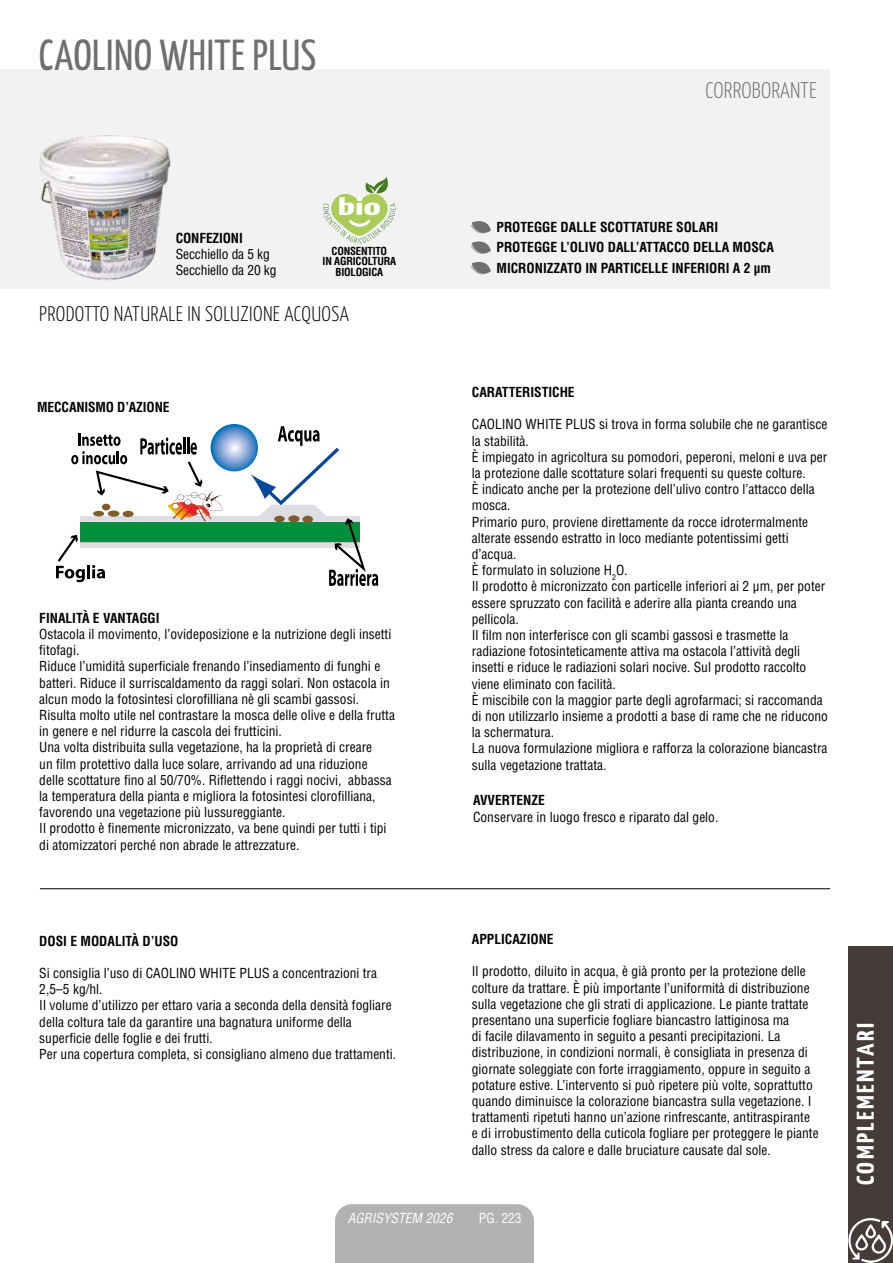
<style>
.page{position:relative;width:893px;height:1263px;background:#fff}
.page>*{position:absolute;margin:0;border:0;box-sizing:border-box;transform-origin:0 0}
.t1{font:43.2px "Yanone Kaffeesatz";letter-spacing:.01em;color:#706f6f}
.t2{font:700 24px "Yanone Kaffeesatz";letter-spacing:.08em;color:#fff;scale:1.2 1}
.t3{font:300 22.5px "Yanone Kaffeesatz";letter-spacing:.01em;color:#706f6f}
.t4{font:300 21px "Yanone Kaffeesatz";letter-spacing:.02em;color:#000}
.t5{font:condensed 13.5px/16.2px "Helvetica LT Std";color:#000}
.t6{font:700 condensed 13.5px/20.4px "Helvetica LT Std";color:#000}
.t7{font:italic condensed 13.5px "Helvetica LT Std";color:#fff}
.t8{font:condensed 13.5px "Helvetica LT Std";color:#fff}
.t9{font:700 condensed 10.8px/10.8px "Helvetica LT Std";letter-spacing:-.02em;color:#000;text-align:center}
</style>
<div class="page">
<div style="left:335px;top:1204px;width:199px;height:59px;background:#b3b2b2"></div>
<div style="left:848px;top:946px;width:45px;height:317px;background:#453b39"></div>
<div style="left:0;top:70px;width:829px;height:219px;background:#f2f2f2"></div>
<svg style="left:848px;top:1218px;width:45px;height:45px"></svg>
<img style="left:39px;top:135px;width:132px;height:145px">
<svg style="left:56px;top:426px;width:322px;height:160px"></svg>
<svg style="left:211px;top:424px;width:47px;height:47px;background:#689cd1"></svg>
<svg style="left:323px;top:177px;width:73px;height:67px"></svg>
<hr style="left:40px;top:888px;width:790px;height:1px;background:#000">
<svg style="left:470px;top:221px;width:21px;height:54px"></svg>
<h1 class="t1" style="left:39px;top:24px;width:279px">CAOLINO WHITE PLUS</h1>
<h3 class="t3" style="left:705px;top:74px;width:113px">CORROBORANTE</h3>
<p class="t6" style="left:176px;top:228px;width:69px">CONFEZIONI</p>
<p class="t5" style="left:176px;top:246px;width:102px">Secchiello da 5 kg<br>Secchiello da 20 kg</p>
<p class="t9" style="left:323px;top:245px;width:75px">CONSENTITO<br>IN AGRICOLTURA<br>BIOLOGICA</p>
<h3 class="t4" style="left:39px;top:299px;width:311px">PRODOTTO NATURALE IN SOLUZIONE ACQUOSA</h3>
<p class="t6" style="left:37px;top:397px;width:134px">MECCANISMO D’AZIONE</p>
<p class="t6" style="left:39px;top:608px;width:122px">FINALITÀ E VANTAGGI</p>
<p class="t5" style="left:39px;top:626px;width:357px">Ostacola il movimento, l’ovideposizione e la nutrizione degli insetti fitofagi.<br>Riduce l’umidità superficiale frenando l’insediamento di funghi e batteri. Riduce il surriscaldamento da raggi solari. Non ostacola in alcun modo la fotosintesi clorofilliana nè gli scambi gassosi.<br>Risulta molto utile nel contrastare la mosca delle olive e della frutta in genere e nel ridurre la cascola dei frutticini.<br>Una volta distribuita sulla vegetazione, ha la proprietà di creare<br>un film protettivo dalla luce solare, arrivando ad una riduzione delle scottature fino al 50/70%. Riflettendo i raggi nocivi, abbassa la temperatura della pianta e migliora la fotosintesi clorofilliana, favorendo una vegetazione più lussureggiante.<br>Il prodotto è finemente micronizzato, va bene quindi per tutti i tipi di atomizzatori perché non abrade le attrezzature.</p>
<p class="t6" style="left:496px;top:217px;width:279px">PROTEGGE DALLE SCOTTATURE SOLARI<br>PROTEGGE L’OLIVO DALL’ATTACCO DELLA MOSCA<br>MICRONIZZATO IN PARTICELLE INFERIORI A 2 µm</p>
<p class="t6" style="left:472px;top:382px;width:104px">CARATTERISTICHE</p>
<p class="t5" style="left:472px;top:416px;width:358px">CAOLINO WHITE PLUS si trova in forma solubile che ne garantisce la stabilità.<br>È impiegato in agricoltura su pomodori, peperoni, meloni e uva per la protezione dalle scottature solari frequenti su queste colture.<br>È indicato anche per la protezione dell’ulivo contro l’attacco della mosca.<br>Primario puro, proviene direttamente da rocce idrotermalmente alterate essendo estratto in loco mediante potentissimi getti d’acqua.<br>È formulato in soluzione H<sub>2</sub>O.<br>Il prodotto è micronizzato con particelle inferiori ai 2 μm, per poter essere spruzzato con facilità e aderire alla pianta creando una pellicola.<br>Il film non interferisce con gli scambi gassosi e trasmette la radiazione fotosinteticamente attiva ma ostacola l’attività degli insetti e riduce le radiazioni solari nocive. Sul prodotto raccolto viene eliminato con facilità.<br>È miscibile con la maggior parte degli agrofarmaci; si raccomanda di non utilizzarlo insieme a prodotti a base di rame che ne riducono la schermatura.<br>La nuova formulazione migliora e rafforza la colorazione biancastra sulla vegetazione trattata.</p>
<p class="t6" style="left:473px;top:790px;width:74px">AVVERTENZE</p>
<p class="t5" style="left:473px;top:808px;width:247px">Conservare in luogo fresco e riparato dal gelo.</p>
<p class="t6" style="left:39px;top:930px;width:141px">DOSI E MODALITÀ D’USO</p>
<p class="t5" style="left:39px;top:965px;width:358px">Si consiglia l’uso di CAOLINO WHITE PLUS a concentrazioni tra 2,5–5 kg/hl.<br>Il volume d’utilizzo per ettaro varia a seconda della densità fogliare della coltura tale da garantire una bagnatura uniforme della superficie delle foglie e dei frutti.<br>Per una copertura completa, si consigliano almeno due trattamenti.</p>
<p class="t6" style="left:472px;top:929px;width:83px">APPLICAZIONE</p>
<p class="t5" style="left:472px;top:963px;width:348px">Il prodotto, diluito in acqua, è già pronto per la protezione delle colture da trattare. È più importante l’uniformità di distribuzione sulla vegetazione che gli strati di applicazione. Le piante trattate presentano una superficie fogliare biancastro lattiginosa ma<br>di facile dilavamento in seguito a pesanti precipitazioni. La distribuzione, in condizioni normali, è consigliata in presenza di giornate soleggiate con forte irraggiamento, oppure in seguito a potature estive. L’intervento si può ripetere più volte, soprattutto quando diminuisce la colorazione biancastra sulla vegetazione. I trattamenti ripetuti hanno un’azione rinfrescante, antitraspirante e di irrobustimento della cuticola fogliare per proteggere le piante dallo stress da calore e dalle bruciature causate dal sole.</p>
<p class="t7" style="left:348px;top:1210px;width:106px">AGRISYSTEM 2026</p>
<p class="t8" style="left:479px;top:1210px;width:44px">PG. 223</p>
<h2 class="t2" style="left:848px;top:1185px;width:136px;rotate:-90deg">COMPLEMENTARI</h2>
</div>
